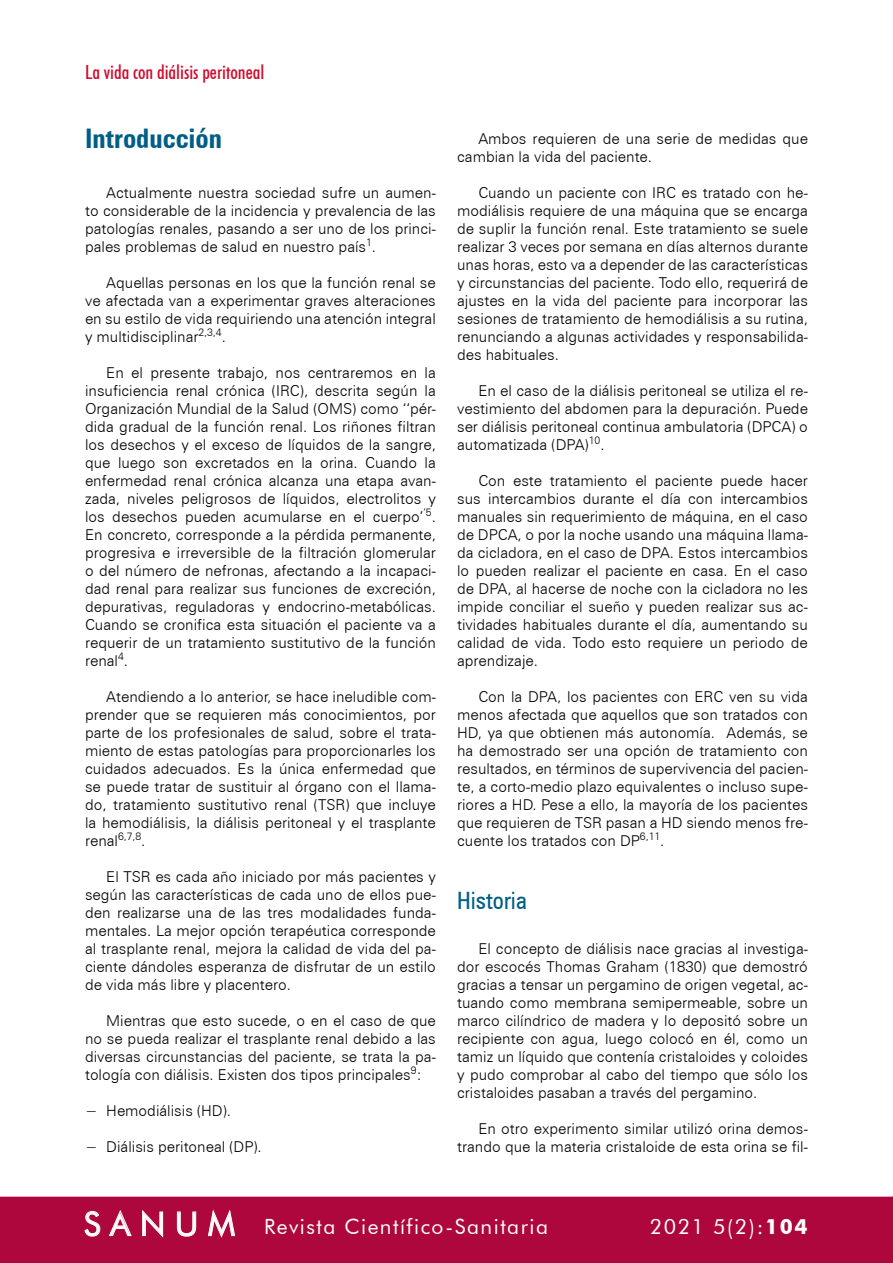
<style>
.page{position:relative;width:893px;height:1263px;background:#fff}
.page>*{position:absolute;margin:0;border:0;box-sizing:border-box;transform-origin:0 0}
.t1{font:700 condensed 27px "Zurich BT";color:#005e85}
.t2{font:condensed 24px "Zurich BT";color:#005e85}
.t3{font:21px "Futura BT";letter-spacing:.07em;color:#fff}
.t4{font:500 condensed 19.5px "Futura BT";color:#d00a2c}
.t5{font:300 15px/18px "Zurich BT";color:#000;text-align:justify}
.s1{font-size:33px}
.s2{font-weight:700}
</style>
<div class="page">
<div style="left:0;top:1197px;width:893px;height:66px;background:#ad073d"></div>
<h3 class="t4" style="left:85px;top:60px;width:181px">La vida con diálisis peritoneal</h3>
<h1 class="t1" style="left:85px;top:122px;width:138px">Introducción</h1>
<p class="t5" style="left:85px;top:184px;width:352px;text-indent:21px">Actualmente nuestra sociedad sufre un aumen&shy;to considerable de la incidencia y prevalencia de las patologías renales, pasando a ser uno de los princi&shy;pales problemas de salud en nuestro país<sup>1</sup>.</p>
<p class="t5" style="left:85px;top:274px;width:352px;text-indent:21px">Aquellas personas en los que la función renal se ve afectada van a experimentar graves alteraciones en su estilo de vida requiriendo una atención integral y multidisciplinar<sup>2,3,4</sup>.</p>
<p class="t5" style="left:85px;top:364px;width:352px;text-indent:21px">En el presente trabajo, nos centraremos en la insuficiencia renal crónica (IRC), descrita según la Organización Mundial de la Salud (OMS) como ‘‘pér&shy;dida gradual de la función renal. Los riñones filtran los desechos y el exceso de líquidos de la sangre, que luego son excretados en la orina. Cuando la enfermedad renal crónica alcanza una etapa avan&shy;zada, niveles peligrosos de líquidos, electrolitos y los desechos pueden acumularse en el cuerpo’<sup>’5</sup>.<br>En concreto, corresponde a la pérdida permanente, progresiva e irreversible de la filtración glomerular o del número de nefronas, afectando a la incapaci&shy;dad renal para realizar sus funciones de excreción, depurativas, reguladoras y endocrino-metabólicas.<br>Cuando se cronifica esta situación el paciente va a requerir de un tratamiento sustitutivo de la función renal<sup>4</sup>.</p>
<p class="t5" style="left:85px;top:688px;width:352px;text-indent:21px">Atendiendo a lo anterior, se hace ineludible com&shy;prender que se requieren más conocimientos, por parte de los profesionales de salud, sobre el trata&shy;miento de estas patologías para proporcionarles los cuidados adecuados. Es la única enfermedad que se puede tratar de sustituir al órgano con el llama&shy;do, tratamiento sustitutivo renal (TSR) que incluye la hemodiálisis, la diálisis peritoneal y el trasplante renal<sup>6,7,8</sup>.</p>
<p class="t5" style="left:85px;top:868px;width:352px;text-indent:21px">El TSR es cada año iniciado por más pacientes y según las características de cada uno de ellos pue&shy;den realizarse una de las tres modalidades funda&shy;mentales. La mejor opción terapéutica corresponde al trasplante renal, mejora la calidad de vida del pa&shy;ciente dándoles esperanza de disfrutar de un estilo de vida más libre y placentero.</p>
<p class="t5" style="left:85px;top:1012px;width:352px;text-indent:21px">Mientras que esto sucede, o en el caso de que no se pueda realizar el trasplante renal debido a las diversas circunstancias del paciente, se trata la pa&shy;tología con diálisis. Existen dos tipos principales<sup>9</sup>:</p>
<p class="t5" style="left:85px;top:1102px;width:147px">− Hemodiálisis (HD).</p>
<p class="t5" style="left:85px;top:1138px;width:178px">− Diálisis peritoneal (DP).</p>
<p class="t5" style="left:457px;top:130px;width:352px;text-indent:21px">Ambos requieren de una serie de medidas que cambian la vida del paciente.</p>
<p class="t5" style="left:457px;top:184px;width:352px;text-indent:21px">Cuando un paciente con IRC es tratado con he&shy;modiálisis requiere de una máquina que se encarga de suplir la función renal. Este tratamiento se suele realizar 3 veces por semana en días alternos durante unas horas, esto va a depender de las características y circunstancias del paciente. Todo ello, requerirá de ajustes en la vida del paciente para incorporar las sesiones de tratamiento de hemodiálisis a su rutina, renunciando a algunas actividades y responsabilida&shy;des habituales.</p>
<p class="t5" style="left:457px;top:382px;width:352px;text-indent:21px">En el caso de la diálisis peritoneal se utiliza el re&shy;vestimiento del abdomen para la depuración. Puede ser diálisis peritoneal continua ambulatoria (DPCA) o automatizada (DPA)<sup>10</sup>.</p>
<p class="t5" style="left:457px;top:472px;width:352px;text-indent:21px">Con este tratamiento el paciente puede hacer sus intercambios durante el día con intercambios manuales sin requerimiento de máquina, en el caso de DPCA, o por la noche usando una máquina llama&shy;da cicladora, en el caso de DPA. Estos intercambios lo pueden realizar el paciente en casa. En el caso de DPA, al hacerse de noche con la cicladora no les impide conciliar el sueño y pueden realizar sus ac&shy;tividades habituales durante el día, aumentando su calidad de vida. Todo esto requiere un periodo de aprendizaje.</p>
<p class="t5" style="left:457px;top:688px;width:352px;text-indent:21px">Con la DPA, los pacientes con ERC ven su vida menos afectada que aquellos que son tratados con HD, ya que obtienen más autonomía. Además, se ha demostrado ser una opción de tratamiento con resultados, en términos de supervivencia del pacien&shy;te, a corto-medio plazo equivalentes o incluso supe&shy;riores a HD. Pese a ello, la mayoría de los pacientes que requieren de TSR pasan a HD siendo menos fre&shy;cuente los tratados con DP<sup>6,11</sup>.</p>
<h2 class="t2" style="left:457px;top:886px;width:71px">Historia</h2>
<p class="t5" style="left:457px;top:940px;width:352px;text-indent:21px">El concepto de diálisis nace gracias al investiga&shy;dor escocés Thomas Graham (1830) que demostró gracias a tensar un pergamino de origen vegetal, ac&shy;tuando como membrana semipermeable, sobre un marco cilíndrico de madera y lo depositó sobre un recipiente con agua, luego colocó en él, como un tamiz un líquido que contenía cristaloides y coloides y pudo comprobar al cabo del tiempo que sólo los cristaloides pasaban a través del pergamino.</p>
<p class="t5" style="left:457px;top:1120px;width:352px;text-align:right">En otro experimento similar utilizó orina demos&shy;trando que la materia cristaloide de esta orina se fil-</p>
<h3 class="t3" style="left:84px;top:1214px;width:466px"><span class="s1">S A N U M</span> Revista Científico-Sanitaria</h3>
<h3 class="t3" style="left:650px;top:1214px;width:159px">2021 5(2):<span class="s2">104</span></h3>
</div>
